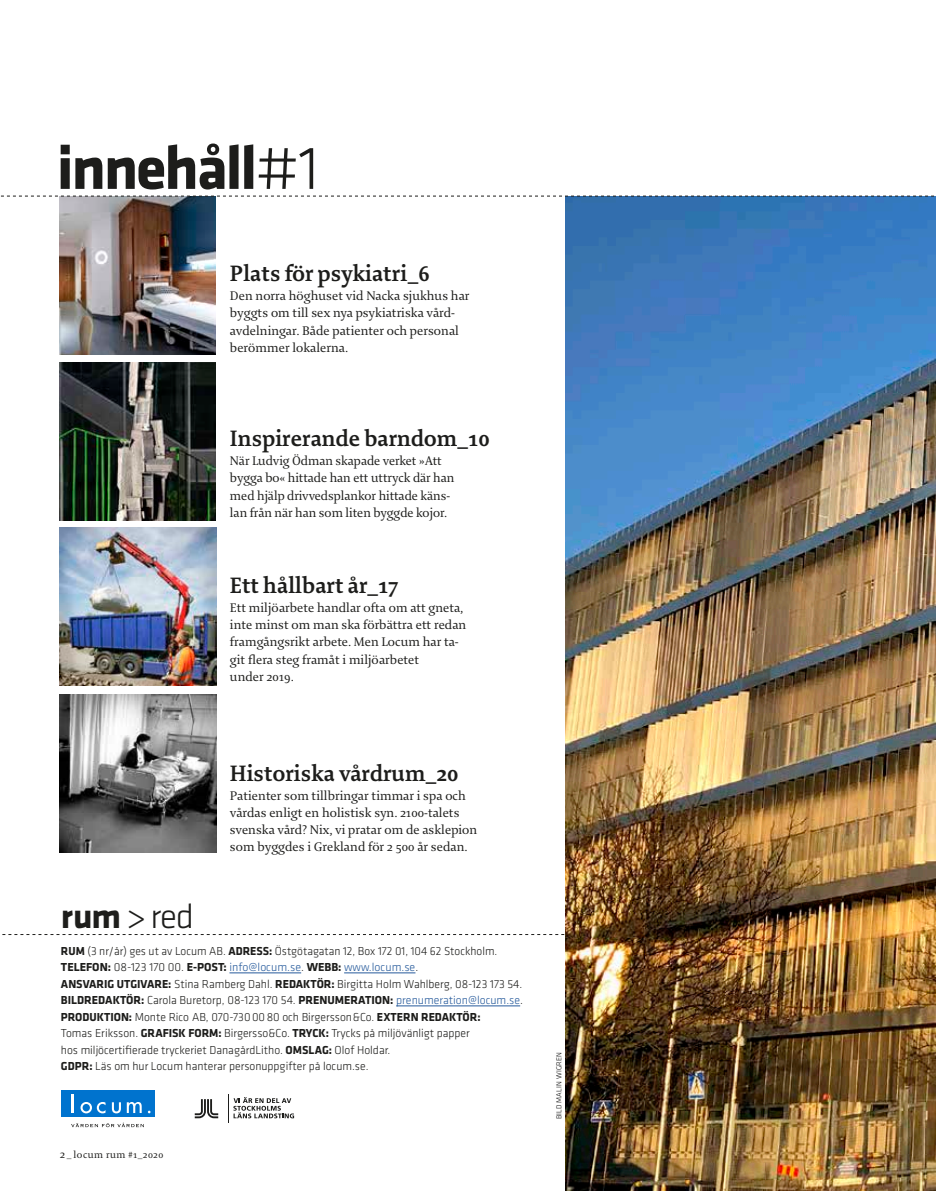
<style>
.page{position:relative;width:936px;height:1191px;background:#fff}
.page>*{position:absolute;margin:0;border:0;box-sizing:border-box;transform-origin:0 0}
.t1{font:700 63px "Klavika";letter-spacing:-.04em;color:#1d1d1b}
.t2{font:300 35.4px "Klavika";color:#1d1d1b}
.t3{font:700 24px "Enigma";color:#1d1d1b}
.t4{font:13.5px/17.2px "Enigma";color:#1d1d1b}
.t5{font:300 12px/16.5px "Klavika";color:#1d1d1b}
.t6{font:10.5px "Enigma";letter-spacing:.04em;color:#1d1d1b}
.t7{font:300 7.5px "Klavika";letter-spacing:.02em;color:#000}
.s1{font-weight:300}
.s2{font-weight:700}
.s3{color:#275b9c}
.s4{font-size:12px}
</style>
<div class="page">
<svg style="left:2px;top:934px;width:564px;height:1px"></svg>
<img style="left:59px;top:197px;width:157px;height:158px">
<img style="left:60px;top:363px;width:156px;height:158px">
<hr style="left:229px;top:972px;width:72px;height:1px;background:#275b9c">
<hr style="left:344px;top:972px;width:71px;height:1px;background:#275b9c">
<hr style="left:396px;top:1005px;width:124px;height:1px;background:#275b9c">
<div style="left:61px;top:1090px;width:93px;height:27px;background:#0073ce"></div>
<svg style="left:71px;top:1094px;width:2px;height:19px"></svg>
<svg style="left:80px;top:1102px;width:25px;height:11px"></svg>
<svg style="left:112px;top:1102px;width:9px;height:11px"></svg>
<svg style="left:127px;top:1102px;width:15px;height:11px"></svg>
<svg style="left:71px;top:1122px;width:73px;height:5px"></svg>
<svg style="left:195px;top:1099px;width:23px;height:19px"></svg>
<svg style="left:228px;top:1094px;width:66px;height:29px"></svg>
<img style="left:60px;top:694px;width:156px;height:158px">
<img style="left:60px;top:527px;width:156px;height:158px">
<img style="left:566px;top:197px;width:369px;height:994px">
<svg style="left:1px;top:196px;width:934px;height:1px"></svg>
<p class="t1" style="left:57px;top:134px;width:264px">innehåll<span class="s1">#1</span></p>
<p class="t3" style="left:230px;top:260px;width:202px">Plats för psykiatri_6</p>
<p class="t4" style="left:230px;top:288px;width:241px">Den norra höghuset vid Nacka sjukhus har byggts om till sex nya psykiatriska vård&shy;avdelningar. Både patienter och personal berömmer lokalerna.</p>
<p class="t3" style="left:230px;top:425px;width:261px">Inspirerande barndom_10</p>
<p class="t4" style="left:230px;top:453px;width:226px">När Ludvig Ödman skapade verket »Att bygga bo« hittade han ett uttryck där han med hjälp drivvedsplankor hittade käns&shy;lan från när han som liten byggde kojor.</p>
<p class="t3" style="left:230px;top:572px;width:170px">Ett hållbart år_17</p>
<p class="t4" style="left:230px;top:599px;width:238px">Ett miljöarbete handlar ofta om att gneta, inte minst om man ska förbättra ett redan framgångsrikt arbete. Men Locum har ta&shy;git flera steg framåt i miljöarbetet<br>under 2019.</p>
<p class="t2" style="left:61px;top:897px;width:135px"><span class="s2">rum</span> &gt; red</p>
<p class="t3" style="left:230px;top:760px;width:230px">Historiska vårdrum_20</p>
<p class="t4" style="left:230px;top:787px;width:249px">Patienter som tillbringar timmar i spa och vårdas enligt en holistisk syn. 2100-talets svenska vård? Nix, vi pratar om de asklepion som byggdes i Grekland för 2 500 år sedan.</p>
<p class="t5" style="left:61px;top:942px;width:438px"><span class="s2">RUM</span> (3 nr/år) ges ut av Locum AB. <span class="s2">ADRESS:</span> Östgötagatan 12, Box 172 01, 104 62 Stockholm.</p>
<p class="t5" style="left:61px;top:959px;width:463px"><span class="s2">TELEFON:</span> 08-123 170 00. <span class="s2">E-POST:</span> <span class="s3">info@locum.se</span>. <span class="s2">WEBB:</span> <span class="s3">www.locum.se</span>.<br><span class="s2">ANSVARIG UTGIVARE:</span> Stina Ramberg Dahl. <span class="s2">REDAKTÖR:</span> Birgitta Holm Wahlberg, 08-123 173 54.<br><span class="s2">BILDREDAKTÖR:</span> Carola Buretorp, 08-123 170 54. <span class="s2">PRENUMERATION:</span> <span class="s3">prenumeration@locum.se</span>.</p>
<p class="t5" style="left:61px;top:1008px;width:421px"><span class="s2">PRODUKTION:</span> Monte Rico AB, 070-7300080 och Birgersson&amp;Co. <span class="s2">EXTERN REDAKTÖR:<br></span>Tomas Eriksson. <span class="s2">GRAFISK FORM:</span> Birgersso&amp;Co. <span class="s2">TRYCK:</span> Trycks på miljövänligt papper hos miljöcertifierade tryckeriet DanagårdLitho. <span class="s2">OMSLAG:</span> Olof Holdar.</p>
<p class="t5" style="left:61px;top:1058px;width:309px"><span class="s2">GDPR:</span> Läs om hur Locum hanterar personuppgifter på locum.se.</p>
<p class="t7" style="left:554px;top:1119px;width:69px;rotate:-90deg">BILD MALIN WIGREN</p>
<p class="t6" style="left:60px;top:1148px;width:105px"><span class="s4">2</span>_ locum rum #1_2020</p>
</div>
